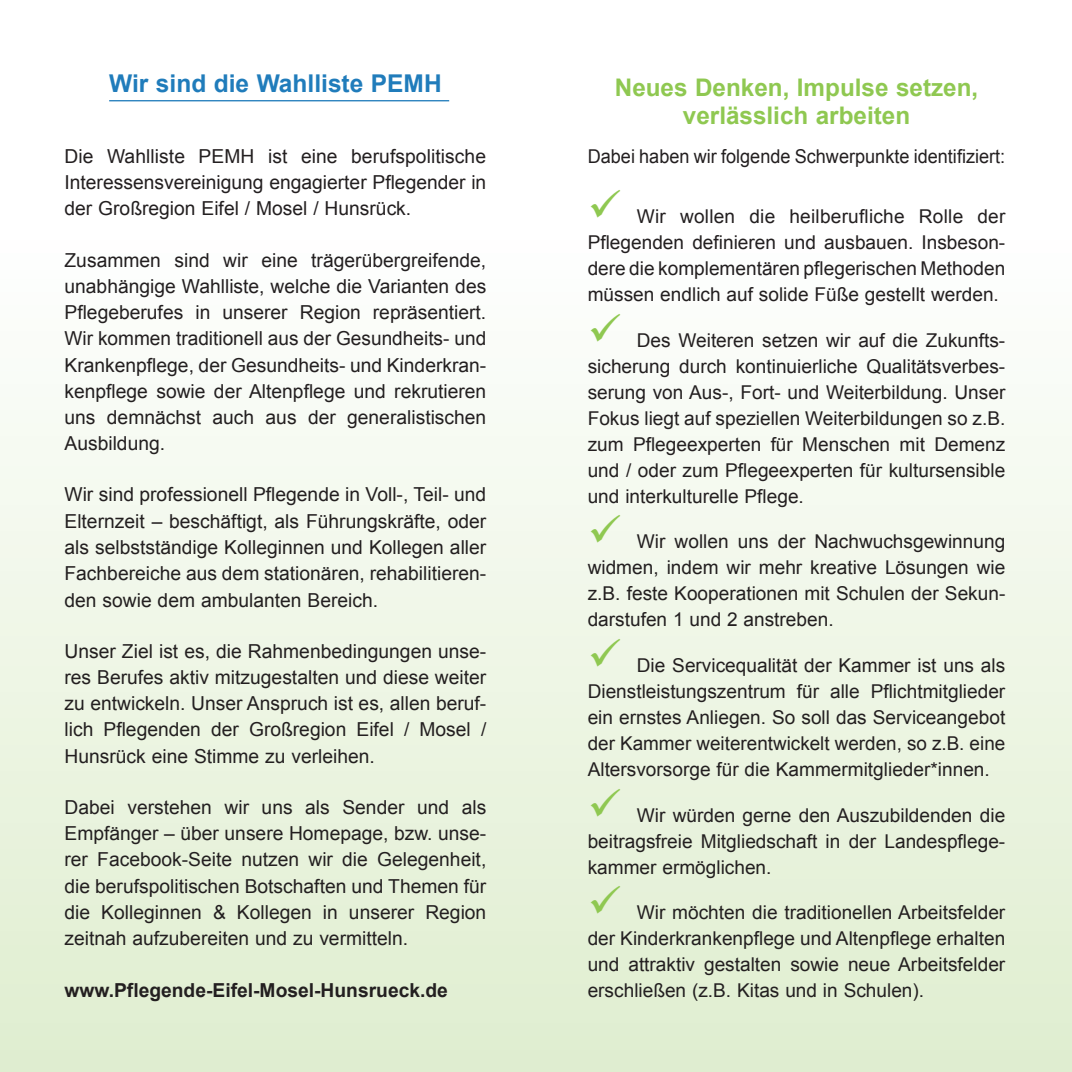
<style>
.page{position:relative;width:1072px;height:1072px;background:#fff}
.page>*{position:absolute;margin:0;border:0;box-sizing:border-box;transform-origin:0 0}
.t1{font:700 24.5px "Arial";color:#207cbb}
.t2{font:700 24.32px/27.7px "Arial";color:#8fc851;text-align:center}
.t3{font:19.25px/26.2px "Arial";color:#231f20;text-align:justify}
.t4{font:700 19.25px "Arial";color:#231f20}
.t5{font:19.07px/26.1px "Arial";color:#231f20;text-align:justify}
.t6{font:19.07px "Arial";color:#231f20;scale:.95 1}
.s1{color:#8fc851}
</style>
<div class="page">
<div style="left:0;top:236px;width:1071px;height:835px;background:linear-gradient(to bottom,#fefffe,#dfeecf)"></div>
<hr style="left:109px;top:100px;width:340px;height:1px;background:#207cbb">
<p class="t1" style="left:109px;top:67px;width:334px">Wir sind die Wahlliste PEMH</p>
<p class="t3" style="left:64px;top:143px;width:423px">Die Wahlliste PEMH ist eine berufspolitische Interessensvereinigung engagierter Pflegender in der Großregion Eifel / Mosel / Hunsrück.</p>
<p class="t3" style="left:64px;top:247px;width:423px">Zusammen sind wir eine trägerübergreifende, unabhängige Wahlliste, welche die Varianten des Pflegeberufes in unserer Region repräsentiert.<br>Wir kommen traditionell aus der Gesundheits- und Krankenpflege, der Gesundheits- und Kinder kran&shy;kenpflege sowie der Altenpflege und rekrutieren uns demnächst auch aus der generalistischen Ausbildung.</p>
<p class="t3" style="left:64px;top:482px;width:423px">Wir sind professionell Pflegende in Voll-, Teil- und Elternzeit – beschäftigt, als Führungskräfte, oder als selbstständige Kolleginnen und Kollegen aller Fachbereiche aus dem stationären, rehabilitieren&shy;den sowie dem ambulanten Bereich.</p>
<p class="t3" style="left:64px;top:638px;width:423px">Unser Ziel ist es, die Rahmenbedingungen unse&shy;res Berufes aktiv mitzugestalten und diese weiter zu entwickeln. Unser Anspruch ist es, allen beruf&shy;lich Pflegenden der Großregion Eifel / Mosel / Huns rück eine Stimme zu verleihen.</p>
<p class="t3" style="left:64px;top:794px;width:423px">Dabei verstehen wir uns als Sender und als Empfänger – über unsere Homepage, bzw. unse&shy;rer Facebook-Seite nutzen wir die Gelegenheit, die berufspolitischen Botschaften und Themen für die Kolleginnen &amp; Kollegen in unserer Region zeitnah aufzubereiten und zu vermitteln.</p>
<p class="t4" style="left:64px;top:977px;width:385px">www.Pflegende-Eifel-Mosel-Hunsrueck.de</p>
<p class="t2" style="left:615px;top:75px;width:365px">Neues Denken, Impulse setzen, verlässlich arbeiten</p>
<p class="t6" style="left:587px;top:143px;width:441px">Dabei haben wir folgende Schwerpunkte identifiziert:</p>
<p class="t5" style="left:587px;top:203px;width:419px"><span class="s1">✓</span> Wir wollen die heilberufliche Rolle der Pflegenden definieren und ausbauen. Insbeson&shy;dere die komplementären pflegerischen Methoden müssen endlich auf solide Füße gestellt werden.</p>
<p class="t5" style="left:587px;top:327px;width:419px"><span class="s1">✓</span> Des Weiteren setzen wir auf die Zukunfts&shy;sicherung durch kontinuierliche Qualitäts ver bes&shy;serung von Aus-, Fort- und Weiterbildung. Unser Fokus liegt auf speziellen Weiterbildungen so z.B. zum Pflegeexperten für Menschen mit Demenz und / oder zum Pflege experten für kultursensible und interkulturelle Pflege.</p>
<p class="t5" style="left:587px;top:529px;width:419px"><span class="s1">✓</span> Wir wollen uns der Nachwuchsgewinnung widmen, indem wir mehr kreative Lösungen wie z.B. feste Kooperationen mit Schulen der Sekun&shy;dar stufen 1 und 2 anstreben.</p>
<p class="t5" style="left:587px;top:652px;width:419px"><span class="s1">✓</span> Die Servicequalität der Kammer ist uns als Dienstleistungszentrum für alle Pflichtmitglieder ein ernstes Anliegen. So soll das Serviceangebot der Kammer weiterentwickelt werden, so z.B. eine Altersvorsorge für die Kammermitglieder*innen.</p>
<p class="t5" style="left:587px;top:802px;width:419px"><span class="s1">✓</span> Wir würden gerne den Auszubildenden die beitragsfreie Mitgliedschaft in der Landespflege&shy;kammer ermöglichen.</p>
<p class="t5" style="left:587px;top:899px;width:419px"><span class="s1">✓</span> Wir möchten die traditionellen Arbeitsfelder der Kinderkrankenpflege und Altenpflege erhalten und attraktiv gestalten sowie neue Arbeitsfelder erschließen (z.B. Kitas und in Schulen).</p>
</div>
